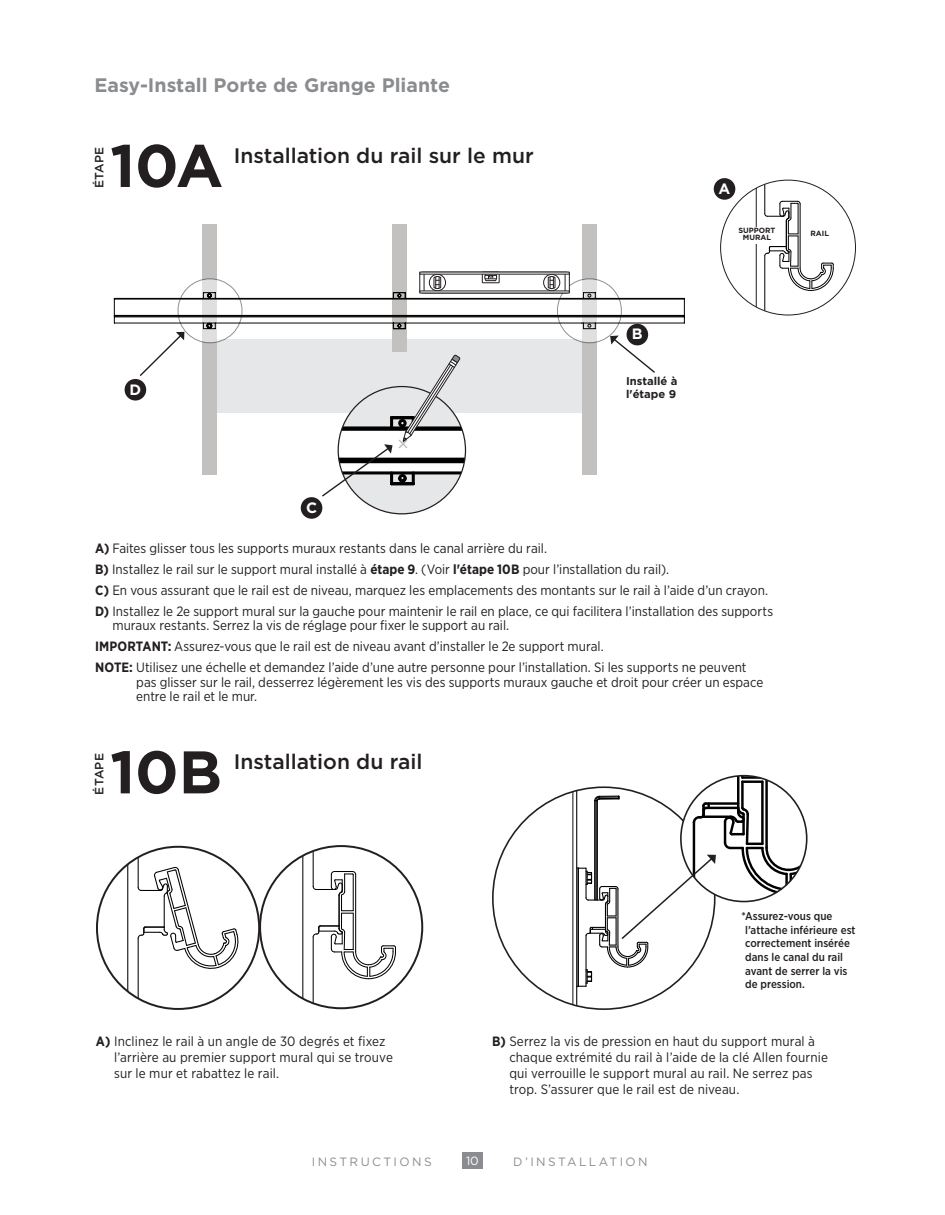
<style>
.page{position:relative;width:945px;height:1215px;background:#fff}
.page>*{position:absolute;margin:0;border:0;box-sizing:border-box;transform-origin:0 0}
.t1{font:700 60px "Gotham";letter-spacing:-.005em;color:#231f20}
.t2{font:500 21px "Gotham";color:#231f20}
.t3{font:700 19.5px "Gotham";color:#8a8c8f}
.t4{font:17.25px "Myriad Pro";color:#000;scale:.75 1}
.t5{font:700 15px "Gotham";color:#fff}
.t6{font:13.5px/21px "Gotham Narrow";color:#231f20}
.t7{font:12px "Gotham HTF";letter-spacing:.2em;color:#8a8c8f}
.t8{font:500 12px "Gotham";letter-spacing:.02em;color:#231f20}
.t9{font:12px "Gotham";color:#fff}
.t10{font:500 11.25px/13.5px "Gotham Narrow";color:#231f20}
.t11{font:700 11.25px/13.5px "Gotham";color:#231f20}
.t12{font:700 7.5px/7.5px "Gotham";color:#231f20;text-align:center}
.t13{font:7.5px "Myriad Pro";color:#000;scale:.75 1}
.s1{font-weight:700}
</style>
<div class="page">
<div style="left:462px;top:1152px;width:21px;height:17px;background:#8a8c8f"></div>
<hr style="left:138px;top:938px;width:1px;height:68px;background:#000">
<hr style="left:138px;top:848px;width:1px;height:39px;background:#000">
<hr style="left:127px;top:848px;width:1px;height:158px;background:#000">
<svg style="left:137px;top:866px;width:104px;height:105px"></svg>
<hr style="left:302px;top:847px;width:1px;height:157px;background:#000">
<hr style="left:313px;top:847px;width:1px;height:39px;background:#000">
<hr style="left:313px;top:937px;width:1px;height:67px;background:#000">
<svg style="left:312px;top:871px;width:84px;height:109px"></svg>
<hr style="left:756px;top:181px;width:1px;height:131px;background:#000">
<hr style="left:764px;top:181px;width:1px;height:33px;background:#000">
<hr style="left:764px;top:256px;width:1px;height:56px;background:#000">
<svg style="left:764px;top:200px;width:70px;height:91px"></svg>
<hr style="left:704px;top:816px;width:27px;height:2px;background:#000">
<hr style="left:706px;top:807px;width:32px;height:2px;background:#000">
<hr style="left:706px;top:802px;width:32px;height:3px;background:#000">
<hr style="left:737px;top:776px;width:2px;height:32px;background:#000">
<hr style="left:742px;top:780px;width:20px;height:3px;background:#000">
<hr style="left:741px;top:782px;width:3px;height:26px;background:#000">
<hr style="left:761px;top:782px;width:3px;height:62px;background:#000">
<svg style="left:722px;top:805px;width:83px;height:91px"></svg>
<hr style="left:765px;top:776px;width:3px;height:72px;background:#000">
<hr style="left:742px;top:776px;width:20px;height:3px;background:#000">
<div style="left:202px;top:224px;width:15px;height:251px;background:#c3c0c0"></div>
<div style="left:392px;top:224px;width:15px;height:127px;background:#c3c0c0"></div>
<div style="left:582px;top:224px;width:15px;height:251px;background:#c3c0c0"></div>
<div style="left:737px;top:227px;width:40px;height:17px;background:#fff"></div>
<svg style="left:572px;top:787px;width:144px;height:222px"></svg>
<div style="left:714px;top:178px;width:21px;height:22px;background:#231f20;border-radius:50%"></div>
<div style="left:338px;top:387px;width:127px;height:127px;background:#e6e7e9;border-radius:50%"></div>
<svg style="left:114px;top:272px;width:571px;height:226px"></svg>
<div style="left:301px;top:497px;width:21px;height:22px;background:#231f20;border-radius:50%"></div>
<h3 class="t3" style="left:94px;top:72px;width:357px">Easy-Install Porte de Grange Pliante</h3>
<p class="t8" style="left:91px;top:188px;width:43px;rotate:-90deg">ÉTAPE</p>
<h1 class="t1" style="left:110px;top:126px;width:115px">10A</h1>
<h2 class="t2" style="left:234px;top:141px;width:302px">Installation du rail sur le mur</h2>
<p class="t5" style="left:130px;top:379px;width:13px">D</p>
<p class="t5" style="left:632px;top:324px;width:12px">B</p>
<p class="t11" style="left:626px;top:374px;width:53px">Installé à l'étape 9</p>
<p class="t5" style="left:719px;top:179px;width:13px">A</p>
<p class="t12" style="left:738px;top:226px;width:39px">SUPPORT<br>MURAL</p>
<p class="t12" style="left:810px;top:229px;width:20px">RAIL</p>
<p class="t5" style="left:306px;top:498px;width:13px">C</p>
<p class="t6" style="left:95px;top:538px;width:679px"><span class="s1">A)</span> Faites glisser tous les supports muraux restants dans le canal arrière du rail.<br><span class="s1">B)</span> Installez le rail sur le support mural installé à <span class="s1">étape 9</span>. (Voir <span class="s1">l'étape 10B</span> pour l’installation du rail).<br><span class="s1">C)</span> En vous assurant que le rail est de niveau, marquez les emplacements des montants sur le rail à l’aide d’un crayon.<br><span class="s1">D)</span> Installez le 2e support mural sur la gauche pour maintenir le rail en place, ce qui facilitera l’installation des supports</p>
<p class="t6" style="left:95px;top:615px;width:653px;text-indent:17px">muraux restants. Serrez la vis de réglage pour fixer le support au rail.<br><span class="s1">IMPORTANT:</span> Assurez-vous que le rail est de niveau avant d’installer le 2e support mural.<br><span class="s1">NOTE:</span> Utilisez une échelle et demandez l’aide d’une autre personne pour l’installation. Si les supports ne peuvent</p>
<p class="t6" style="left:136px;top:675px;width:629px;line-height:14.2px">pas glisser sur le rail, desserrez légèrement les vis des supports muraux gauche et droit pour créer un espace entre le rail et le mur.</p>
<p class="t8" style="left:91px;top:795px;width:43px;rotate:-90deg">ÉTAPE</p>
<h1 class="t1" style="left:110px;top:732px;width:114px">10B</h1>
<h2 class="t2" style="left:234px;top:748px;width:190px">Installation du rail</h2>
<p class="t10" style="left:745px;top:909px;width:112px;text-indent:-4px">*Assurez-vous que l’attache inférieure est correctement insérée dans le canal du rail avant de serrer la vis de pression.</p>
<p class="t6" style="left:114px;top:1032px;width:280px;line-height:16.2px;text-indent:-18px"><span class="s1">A)</span> Inclinez le rail à un angle de 30 degrés et fixez l’arrière au premier support mural qui se trouve sur le mur et rabattez le rail.</p>
<p class="t6" style="left:509px;top:1032px;width:320px;line-height:16.2px;text-indent:-17px"><span class="s1">B)</span> Serrez la vis de pression en haut du support mural à chaque extrémité du rail à l’aide de la clé Allen fournie qui verrouille le support mural au rail. Ne serrez pas trop. S’assurer que le rail est de niveau.</p>
<p class="t13" style="left:606px;top:1037px;width:36px">IMAGE 13A</p>
<p class="t4" style="left:738px;top:1053px;width:81px">IMAGE 13A</p>
<p class="t7" style="left:312px;top:1155px;width:121px">INSTRUCTIONS</p>
<p class="t9" style="left:466px;top:1154px;width:14px">10</p>
<p class="t7" style="left:513px;top:1155px;width:136px">D’INSTALLATION</p>
</div>
